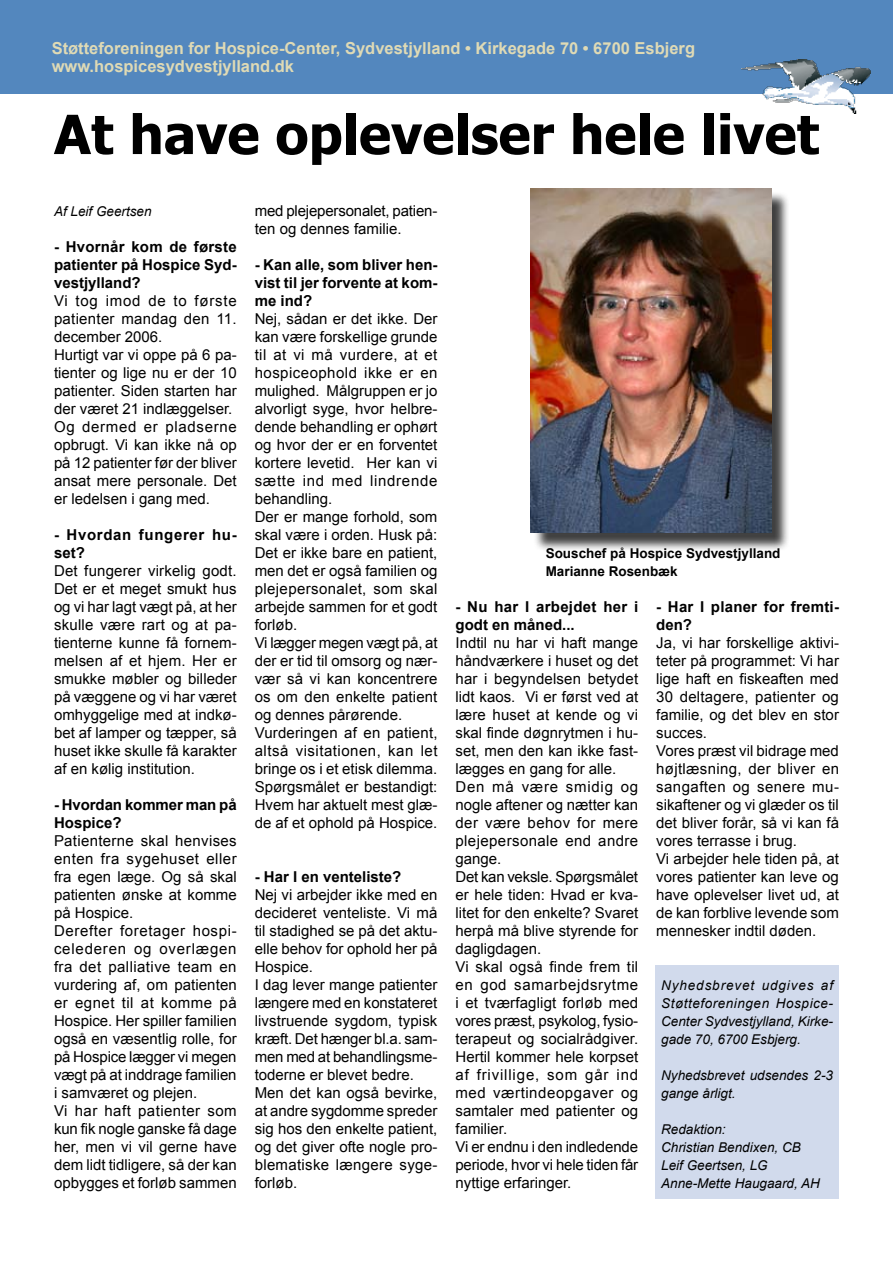
<style>
.page{position:relative;width:893px;height:1263px;background:#fff}
.page>*{position:absolute;margin:0;border:0;box-sizing:border-box;transform-origin:0 0}
.t1{font:700 54px "Tahoma";color:#000}
.t2{font:700 16.5px/18px "Arial";color:#dfdab5}
.t3{font:15px/18px "Arial";color:#000}
.t4{font:700 15px/18px "Arial";color:#000;text-align:justify}
.t5{font:700 15px/18px "Arial";letter-spacing:.02em;color:#000}
.t6{font:700 15px/18px "Arial";letter-spacing:.045em;color:#000}
.t7{font:italic 13.5px/18px "Arial";color:#000}
.t8{font:700 13.5px/18px "Arial";color:#000}
</style>
<div class="page">
<div style="left:0;top:0;width:893px;height:94px;background:#5387be"></div>
<img style="left:741px;top:59px;width:129px;height:54px">
<div style="left:655px;top:965px;width:184px;height:234px;background:#d1daec"></div>
<div style="left:533px;top:191px;width:257px;height:360px;background:#000;opacity:.75"></div>
<img style="left:530px;top:189px;width:241px;height:344px">
<p class="t2" style="left:52px;top:40px;width:645px">Støtteforeningen for Hospice-Center, Sydvestjylland • Kirkegade 70 • 6700 Esbjerg www.hospicesydvestjylland.dk</p>
<h1 class="t1" style="left:54px;top:97px;width:767px">At have oplevelser hele livet</h1>
<p class="t7" style="left:54px;top:202px;width:99px">Af Leif Geertsen</p>
<p class="t4" style="left:54px;top:238px;width:184px">- Hvornår kom de første patienter på Hospice Syd&shy;vestjylland?</p>
<p class="t3" style="left:54px;top:292px;width:184px">Vi tog imod de to første patienter mandag den 11. december 2006.<br>Hurtigt var vi oppe på 6 pa&shy;tienter og lige nu er der 10 patienter. Siden starten har der været 21 indlæggelser.<br>Og dermed er pladserne opbrugt. Vi kan ikke nå op på 12 patienter før der bliver ansat mere personale. Det er ledelsen i gang med.</p>
<p class="t6" style="left:54px;top:526px;width:184px">- Hvordan fungerer hu&shy;set?</p>
<p class="t3" style="left:54px;top:562px;width:184px;text-align:justify">Det fungerer virkelig godt.<br>Det er et meget smukt hus og vi har lagt vægt på, at her skulle være rart og at pa&shy;tienterne kunne få fornem&shy;melsen af et hjem. Her er smukke møbler og billeder på væggene og vi har været omhyggelige med at indkø&shy;bet af lamper og tæpper, så huset ikke skulle få karakter af en kølig institution.</p>
<p class="t4" style="left:54px;top:796px;width:184px">- Hvordan kommer man på<br>Hospice?</p>
<p class="t3" style="left:54px;top:832px;width:184px">Patienterne skal henvises enten fra sygehuset eller fra egen læge. Og så skal patienten ønske at komme på Hospice.<br>Derefter foretager hospi&shy;celederen og overlægen fra det palliative team en vurdering af, om patienten er egnet til at komme på<br>Hospice. Her spiller familien også en væsentlig rolle, for på Hospice lægger vi megen vægt på at inddrage familien i samværet og plejen.<br>Vi har haft patienter som kun fik nogle ganske få dage her, men vi vil gerne have dem lidt tidligere, så der kan opbygges et forløb sammen</p>
<p class="t3" style="left:255px;top:202px;width:184px">med plejepersonalet, patien&shy;ten og dennes familie.</p>
<p class="t4" style="left:255px;top:256px;width:184px">- Kan alle, som bliver hen&shy;vist til jer forvente at kom&shy;me ind?</p>
<p class="t3" style="left:255px;top:310px;width:184px">Nej, sådan er det ikke. Der kan være forskellige grunde til at vi må vurdere, at et hospiceophold ikke er en mulighed. Målgruppen er jo alvorligt syge, hvor helbre&shy;dende behandling er ophørt og hvor der er en forventet kortere levetid. Her kan vi sætte ind med lindrende behandling.<br>Der er mange forhold, som skal være i orden. Husk på:<br>Det er ikke bare en patient, men det er også familien og plejepersonalet, som skal arbejde sammen for et godt forløb.<br>Vi lægger megen vægt på, at der er tid til omsorg og nær&shy;vær så vi kan koncentrere os om den enkelte patient og dennes pårørende.<br>Vurderingen af en patient, altså visitationen, kan let bringe os i et etisk dilemma.<br>Spørgsmålet er bestandigt:<br>Hvem har aktuelt mest glæ&shy;de af et ophold på Hospice.</p>
<p class="t4" style="left:255px;top:868px;width:148px">- Har I en venteliste?</p>
<p class="t3" style="left:255px;top:886px;width:184px">Nej vi arbejder ikke med en decideret venteliste. Vi må til stadighed se på det aktu&shy;elle behov for ophold her på<br>Hospice.<br>I dag lever mange patienter længere med en konstateret livstruende sygdom, typisk kræft. Det hænger bl.a. sam&shy;men med at behandlingsme&shy;toderne er blevet bedre.<br>Men det kan også bevirke, at andre sygdomme spreder sig hos den enkelte patient, og det giver ofte nogle pro&shy;blematiske længere syge&shy;forløb.</p>
<p class="t8" style="left:546px;top:545px;width:236px">Souschef på Hospice Sydvestjylland<br>Marianne Rosenbæk</p>
<p class="t5" style="left:455px;top:598px;width:184px">- Nu har I arbejdet her i godt en måned...</p>
<p class="t3" style="left:455px;top:634px;width:184px">Indtil nu har vi haft mange håndværkere i huset og det har i begyndelsen betydet lidt kaos. Vi er først ved at lære huset at kende og vi skal finde døgnrytmen i hu&shy;set, men den kan ikke fast&shy;lægges en gang for alle.<br>Den må være smidig og nogle aftener og nætter kan der være behov for mere plejepersonale end andre gange.<br>Det kan veksle. Spørgsmålet er hele tiden: Hvad er kva&shy;litet for den enkelte? Svaret herpå må blive styrende for dagligdagen.<br>Vi skal også finde frem til en god samarbejdsrytme i et tværfagligt forløb med vores præst, psykolog, fysio&shy;terapeut og socialrådgiver.<br>Hertil kommer hele korpset af frivillige, som går ind med værtindeopgaver og samtaler med patienter og familier.<br>Vi er endnu i den indledende periode, hvor vi hele tiden får nyttige erfaringer.</p>
<p class="t4" style="left:656px;top:598px;width:184px">- Har I planer for fremti&shy;den?</p>
<p class="t3" style="left:656px;top:634px;width:184px">Ja, vi har forskellige aktivi&shy;teter på programmet: Vi har lige haft en fiskeaften med<br>30 deltagere, patienter og familie, og det blev en stor succes.<br>Vores præst vil bidrage med højtlæsning, der bliver en sangaften og senere mu&shy;sikaftener og vi glæder os til det bliver forår, så vi kan få vores terrasse i brug.<br>Vi arbejder hele tiden på, at vores patienter kan leve og have oplevelser livet ud, at de kan forblive levende som mennesker indtil døden.</p>
<p class="t7" style="left:661px;top:976px;width:173px;text-align:justify">Nyhedsbrevet udgives af Støtteforeningen Hospice-Center Sydvestjylland, Kirke&shy;gade 70, 6700 Esbjerg.</p>
<p class="t7" style="left:661px;top:1066px;width:173px">Nyhedsbrevet udsendes 2-3 gange årligt.</p>
<p class="t7" style="left:661px;top:1120px;width:160px">Redaktion:<br>Christian Bendixen, CB<br>Leif Geertsen, LG<br>Anne-Mette Haugaard, AH</p>
</div>
